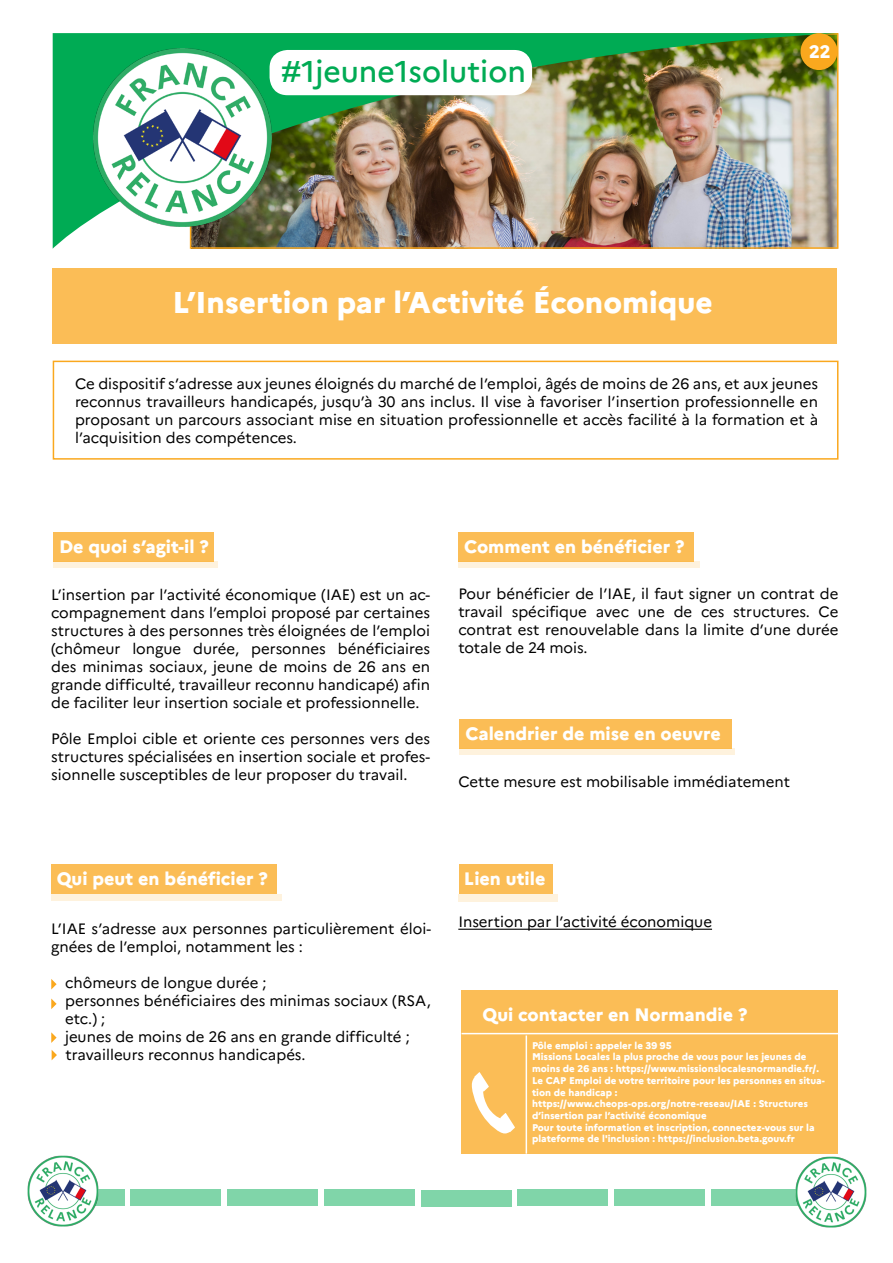
<style>
.page{position:relative;width:893px;height:1263px;background:#fff}
.page>*{position:absolute;margin:0;border:0;box-sizing:border-box;transform-origin:0 0}
.t1{font:800 30px "Marianne";color:#fff}
.t2{font:500 30px "Marianne";color:#00ab54}
.t3{font:800 18px "Marianne";color:#fff}
.t4{font:15px/18px "Marianne";color:#000;text-align:justify}
.t5{font:800 9.75px/11.7px "Marianne";color:#fff}
</style>
<div class="page">
<div style="left:711px;top:1189px;width:90px;height:17px;background:#80d5a9"></div>
<div style="left:34px;top:1189px;width:91px;height:17px;background:#80d5a9"></div>
<img style="left:27px;top:1155px;width:72px;height:72px">
<div style="left:131px;top:1189px;width:90px;height:17px;background:#80d5a9"></div>
<div style="left:227px;top:1189px;width:91px;height:17px;background:#80d5a9"></div>
<div style="left:324px;top:1189px;width:91px;height:17px;background:#80d5a9"></div>
<div style="left:421px;top:1190px;width:90px;height:16px;background:#80d5a9"></div>
<div style="left:518px;top:1189px;width:90px;height:17px;background:#80d5a9"></div>
<div style="left:614px;top:1189px;width:91px;height:17px;background:#80d5a9"></div>
<div style="left:53px;top:361px;width:785px;height:99px;border:2px solid #faa81e"></div>
<img style="left:53px;top:33px;width:785px;height:216px">
<img style="left:87px;top:42px;width:190px;height:190px">
<div style="left:800px;top:33px;width:37px;height:37px;background:#faa81e;border-radius:50%"></div>
<img style="left:795px;top:1156px;width:72px;height:72px">
<div style="left:52px;top:268px;width:784px;height:76px;background:#fbbd56"></div>
<hr style="left:458px;top:929px;width:254px;height:1px;background:#000">
<div style="left:459px;top:894px;width:99px;height:7px;background:#fef2dd"></div>
<div style="left:459px;top:864px;width:94px;height:30px;background:#fbbd56"></div>
<div style="left:459px;top:749px;width:276px;height:6px;background:#fef2dd"></div>
<div style="left:459px;top:719px;width:273px;height:30px;background:#fbbd56"></div>
<div style="left:270px;top:50px;width:262px;height:45px;background:#fff;border-radius:18px"></div>
<div style="left:461px;top:991px;width:377px;height:163px;background:#fbbd56"></div>
<svg style="left:471px;top:1072px;width:44px;height:62px"></svg>
<hr style="left:461px;top:1033px;width:377px;height:1px;background:#fff">
<hr style="left:526px;top:1035px;width:1px;height:119px;background:#fff">
<div style="left:458px;top:561px;width:242px;height:7px;background:#fef2dd"></div>
<div style="left:458px;top:532px;width:236px;height:30px;background:#fbbd56"></div>
<div style="left:54px;top:561px;width:164px;height:7px;background:#fef2dd"></div>
<div style="left:54px;top:532px;width:160px;height:30px;background:#fbbd56"></div>
<div style="left:51px;top:894px;width:231px;height:6px;background:#fef2dd"></div>
<div style="left:51px;top:864px;width:226px;height:30px;background:#fbbd56"></div>
<svg style="left:51px;top:979px;width:6px;height:10px"></svg>
<svg style="left:51px;top:998px;width:6px;height:11px"></svg>
<svg style="left:51px;top:1032px;width:6px;height:11px"></svg>
<svg style="left:52px;top:1050px;width:5px;height:10px"></svg>
<h1 class="t2" style="left:281px;top:53px;width:246px">#1jeune1solution</h1>
<h1 class="t1" style="left:172px;top:284px;width:542px">L’Insertion par l’Activité Économique</h1>
<p class="t3" style="left:809px;top:41px;width:23px">22</p>
<p class="t4" style="left:75px;top:374px;width:744px">Ce dispositif s’adresse aux jeunes éloignés du marché de l’emploi, âgés de moins de 26 ans, et aux jeunes reconnus travailleurs handicapés, jusqu’à 30 ans inclus. Il vise à favoriser l’insertion professionnelle en proposant un parcours associant mise en situation professionnelle et accès facilité à la formation et à l’acquisition des compétences.</p>
<p class="t3" style="left:59px;top:535px;width:151px">De quoi s’agit-il ?</p>
<p class="t4" style="left:51px;top:585px;width:380px">L’insertion par l’activité économique (IAE) est un ac&shy;compagnement dans l’emploi proposé par certaines structures à des personnes très éloignées de l’emploi (chômeur longue durée, personnes bénéficiaires des minimas sociaux, jeune de moins de 26 ans en grande difficulté, travailleur reconnu handicapé) afin de faciliter leur insertion sociale et professionnelle.</p>
<p class="t4" style="left:51px;top:729px;width:380px">Pôle Emploi cible et oriente ces personnes vers des structures spécialisées en insertion sociale et profes&shy;sionnelle susceptibles de leur proposer du travail.</p>
<p class="t3" style="left:464px;top:535px;width:222px">Comment en bénéficier ?</p>
<p class="t4" style="left:458px;top:585px;width:382px">Pour bénéficier de l’IAE, il faut signer un contrat de travail spécifique avec une de ces structures. Ce contrat est renouvelable dans la limite d’une durée totale de 24 mois.</p>
<p class="t3" style="left:466px;top:722px;width:257px">Calendrier de mise en oeuvre</p>
<p class="t4" style="left:458px;top:773px;width:333px">Cette mesure est mobilisable immédiatement</p>
<p class="t3" style="left:57px;top:868px;width:213px">Qui peut en bénéficier ?</p>
<p class="t4" style="left:51px;top:920px;width:381px">L’IAE s’adresse aux personnes particulièrement éloi&shy;gnées de l’emploi, notamment les :</p>
<p class="t4" style="left:65px;top:974px;width:367px;text-align:left">chômeurs de longue durée ;<br>personnes bénéficiaires des minimas sociaux (RSA, etc.) ;<br>jeunes de moins de 26 ans en grande difficulté ; travailleurs reconnus handicapés.</p>
<p class="t3" style="left:464px;top:868px;width:83px">Lien utile</p>
<p class="t4" style="left:458px;top:912px;width:255px">Insertion par l’activité économique</p>
<p class="t3" style="left:482px;top:1003px;width:266px">Qui contacter en Normandie ?</p>
<p class="t5" style="left:532px;top:1039px;width:294px">Pôle emploi : appeler le 39 95<br>Missions Locales la plus proche de vous pour les jeunes de moins de 26 ans : https://www.missionslocalesnormandie.fr/.<br>Le CAP Emploi de votre territoire pour les personnes en situa&shy;tion de handicap : https://www.cheops-ops.org/notre-reseau/IAE : Structures d’insertion par l’activité économique<br>Pour toute information et inscription, connectez-vous sur la plateforme de l'inclusion : https://inclusion.beta.gouv.fr</p>
</div>
